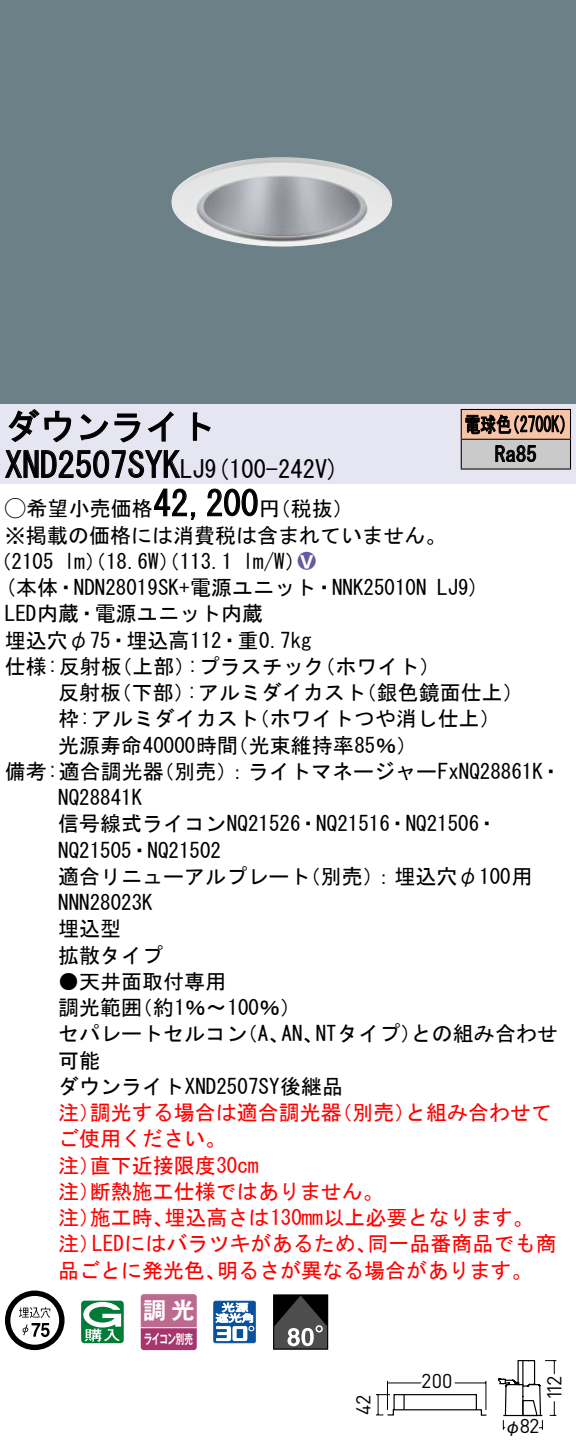
<style>
.page{position:relative;width:576px;height:1452px;background:#fff}
.page>*{position:absolute;margin:0;border:0;box-sizing:border-box;transform-origin:0 0}
.t1{font:35px "MS Gothic";color:#000}
.t2{font:24.5px "MS Gothic";color:#000}
.t3{font:23.1px "Gothic MB101 Pro De Bold 90 pv RKSJ H";color:#fff}
.t4{font:21px/26.2px "MS Gothic";color:#000}
.t5{font:21px/26.2px "MS Gothic";color:#f00}
.t6{font:21px/29.8px "MS Gothic";color:#000;scale:.75 1}
.t7{font:21px "Ford Classification 1";color:#635aa0}
.t8{font:19.95px "DINOT";letter-spacing:-.02em;color:#000}
.t9{font:17.5px "Gothic BBB Pro Medium 90 pv RKSJ H";color:#000}
.t10{font:13.3px "Gothic MB101 Pro De Bold 90 pv RKSJ H";letter-spacing:-.05em;color:#fff;scale:.65 1}
.s1{font-size:24.5px}
.s2{font-family:"Ford Classification 1"}
.s3{color:#fff}
</style>
<div class="page">
<div style="left:0;top:0;width:575px;height:404px;background:#6c8087"></div>
<img style="left:171px;top:157px;width:221px;height:90px">
<div style="left:0;top:404px;width:575px;height:79px;background:#e6e5f2"></div>
<svg style="left:8px;top:409px;width:64px;height:34px"></svg>
<svg style="left:80px;top:413px;width:60px;height:30px"></svg>
<svg style="left:147px;top:411px;width:26px;height:31px"></svg>
<svg style="left:192px;top:412px;width:19px;height:29px"></svg>
<svg style="left:5px;top:450px;width:176px;height:28px"></svg>
<svg style="left:154px;top:488px;width:42px;height:32px"></svg>
<svg style="left:207px;top:488px;width:51px;height:29px"></svg>
<svg style="left:5px;top:1290px;width:59px;height:60px"></svg>
<svg style="left:81px;top:1300px;width:43px;height:43px"></svg>
<svg style="left:140px;top:1294px;width:56px;height:56px;background:#b55884"></svg>
<hr style="left:141px;top:1327px;width:55px;height:1px;background:#fff">
<svg style="left:213px;top:1300px;width:43px;height:43px"></svg>
<div style="left:273px;top:1294px;width:55px;height:55px;border:1px solid #000"></div>
<svg style="left:273px;top:1295px;width:54px;height:54px;background:#464646"></svg>
<div style="left:461px;top:409px;width:109px;height:30px;background:#f7c4a7"></div>
<div style="left:461px;top:439px;width:109px;height:30px;background:#cacaca"></div>
<hr style="left:460px;top:409px;width:110px;height:1px;background:#000">
<hr style="left:569px;top:410px;width:2px;height:29px;background:#000">
<hr style="left:460px;top:439px;width:110px;height:1px;background:#000">
<hr style="left:569px;top:440px;width:2px;height:28px;background:#000">
<hr style="left:460px;top:468px;width:110px;height:2px;background:#000">
<svg style="left:460px;top:410px;width:104px;height:58px"></svg>
<svg style="left:376px;top:1380px;width:111px;height:36px"></svg>
<svg style="left:497px;top:1360px;width:60px;height:70px"></svg>
<h1 class="t1" style="left:5px;top:409px;width:212px">ダウンライト</h1>
<p class="t2" style="left:204px;top:456px;width:136px">(9 100-242 (V</p>
<h1 class="t1" style="left:5px;top:447px;width:201px">XND2507SYK<span class="s1">LJ</span></h1>
<h1 class="t1" style="left:153px;top:486px;width:106px">42,200</h1>
<p class="t4" style="left:5px;top:495px;width:442px"><span class="s2">A</span>希望小売価格<br>※掲載の価格には消費税は含まれていません。</p>
<p class="t7" style="left:298px;top:550px;width:19px">2<span class="s3">8</span></p>
<p class="t4" style="left:259px;top:495px;width:96px">（円税抜(</p>
<p class="t4" style="left:243px;top:548px;width:64px">l m (W/</p>
<p class="t4" style="left:-9px;top:548px;width:65px">（2105</p>
<p class="t4" style="left:64px;top:548px;width:169px">lm）（18.6 ）（W 113.1</p>
<p class="t6" style="left:494px;top:409px;width:57px;text-indent:-30px">電球色<br>Ra85</p>
<p class="t6" style="left:504px;top:409px;width:96px">（2700 (K</p>
<p class="t4" style="left:5px;top:574px;width:423px">(本体・NDN28019SK+電源ユニット・NNK25010N</p>
<p class="t4" style="left:5px;top:600px;width:259px">LED内蔵・電源ユニット内蔵</p>
<p class="t4" style="left:5px;top:627px;width:308px">埋込穴φ75・埋込高112・重0.7kg</p>
<p class="t4" style="left:314px;top:653px;width:127px">（ホワイト(</p>
<p class="t4" style="left:187px;top:653px;width:139px">:プラスチック</p>
<p class="t4" style="left:5px;top:653px;width:118px">仕様:反射板</p>
<p class="t4" style="left:111px;top:653px;width:85px">（上部）</p>
<p class="t4" style="left:437px;top:574px;width:44px">LJ (9</p>
<p class="t4" style="left:58px;top:679px;width:64px">反射板</p>
<p class="t4" style="left:111px;top:679px;width:85px">（下部）</p>
<p class="t4" style="left:187px;top:679px;width:181px">:アルミダイカスト</p>
<p class="t4" style="left:355px;top:679px;width:169px">（銀色鏡面仕上(</p>
<p class="t4" style="left:227px;top:705px;width:191px;text-indent:-169px">枠:アルミダイカスト<br>（光束維持率85％(</p>
<p class="t4" style="left:248px;top:705px;width:254px">（ホワイトつや消し仕上(</p>
<p class="t4" style="left:153px;top:732px;width:409px;text-indent:-95px">光源寿命40000時間<br>（別売：）ライトマネージャーFxNQ28861 ・K</p>
<p class="t4" style="left:5px;top:758px;width:160px">備考:適合調光器</p>
<p class="t4" style="left:58px;top:784px;width:85px">NQ28841K</p>
<p class="t4" style="left:58px;top:810px;width:441px">信号線式ライコンNQ21526・NQ21516・NQ21506・</p>
<p class="t4" style="left:58px;top:837px;width:164px">NQ21505・NQ21502</p>
<p class="t4" style="left:300px;top:863px;width:234px">（別売：）埋込穴φ100用</p>
<p class="t4" style="left:58px;top:863px;width:253px">適合リニューアルプレート<br>NNN28023K<br>埋込型<br>拡散タイプ</p>
<p class="t4" style="left:132px;top:968px;width:171px;text-indent:-73px">●天井面取付専用<br>（約1％〜100％(</p>
<p class="t4" style="left:58px;top:994px;width:85px">調光範囲</p>
<p class="t4" style="left:315px;top:1020px;width:107px">NTタイプ）</p>
<p class="t4" style="left:411px;top:1020px;width:148px">との組み合わせ</p>
<p class="t4" style="left:58px;top:1020px;width:286px">セパレートセルコン<br>可能<br>ダウンライトXND2507SY後継品</p>
<p class="t4" style="left:237px;top:1020px;width:54px">（、A</p>
<p class="t4" style="left:281px;top:1020px;width:43px">AN、</p>
<p class="t5" style="left:90px;top:1099px;width:253px">調光する場合は適合調光器</p>
<p class="t5" style="left:331px;top:1099px;width:85px">（別売）</p>
<p class="t5" style="left:405px;top:1099px;width:148px">と組み合わせて</p>
<p class="t5" style="left:58px;top:1099px;width:43px">注）</p>
<p class="t5" style="left:58px;top:1125px;width:169px">ご使用ください。</p>
<p class="t5" style="left:90px;top:1152px;width:170px">直下近接限度30cm</p>
<p class="t5" style="left:90px;top:1152px;width:295px;text-indent:-32px">注）<br>断熱施工仕様ではありません。</p>
<p class="t5" style="left:58px;top:1178px;width:43px">注）</p>
<p class="t5" style="left:164px;top:1204px;width:370px">埋込高さは130mm以上必要となります。</p>
<p class="t5" style="left:90px;top:1204px;width:85px">施工時、</p>
<p class="t5" style="left:58px;top:1204px;width:43px">注）</p>
<p class="t5" style="left:92px;top:1230px;width:286px">LEDにはバラツキがあるため、</p>
<p class="t5" style="left:367px;top:1230px;width:190px">同一品番商品でも商</p>
<p class="t5" style="left:58px;top:1230px;width:43px">注）</p>
<p class="t5" style="left:58px;top:1257px;width:169px">品ごとに発光色、</p>
<p class="t5" style="left:217px;top:1257px;width:317px">明るさが異なる場合があります。</p>
<p class="t3" style="left:143px;top:1291px;width:53px">調光</p>
<p class="t10" style="left:144px;top:1327px;width:77px">ライコン別売</p>
<p class="t8" style="left:349px;top:1415px;width:22px;rotate:-90deg">42</p>
<p class="t8" style="left:421px;top:1367px;width:33px">200</p>
<p class="t8" style="left:519px;top:1412px;width:21px">82</p>
<p class="t9" style="left:504px;top:1412px;width:19px">φ</p>
<p class="t8" style="left:540px;top:1400px;width:26px;rotate:-90deg">112</p>
</div>
